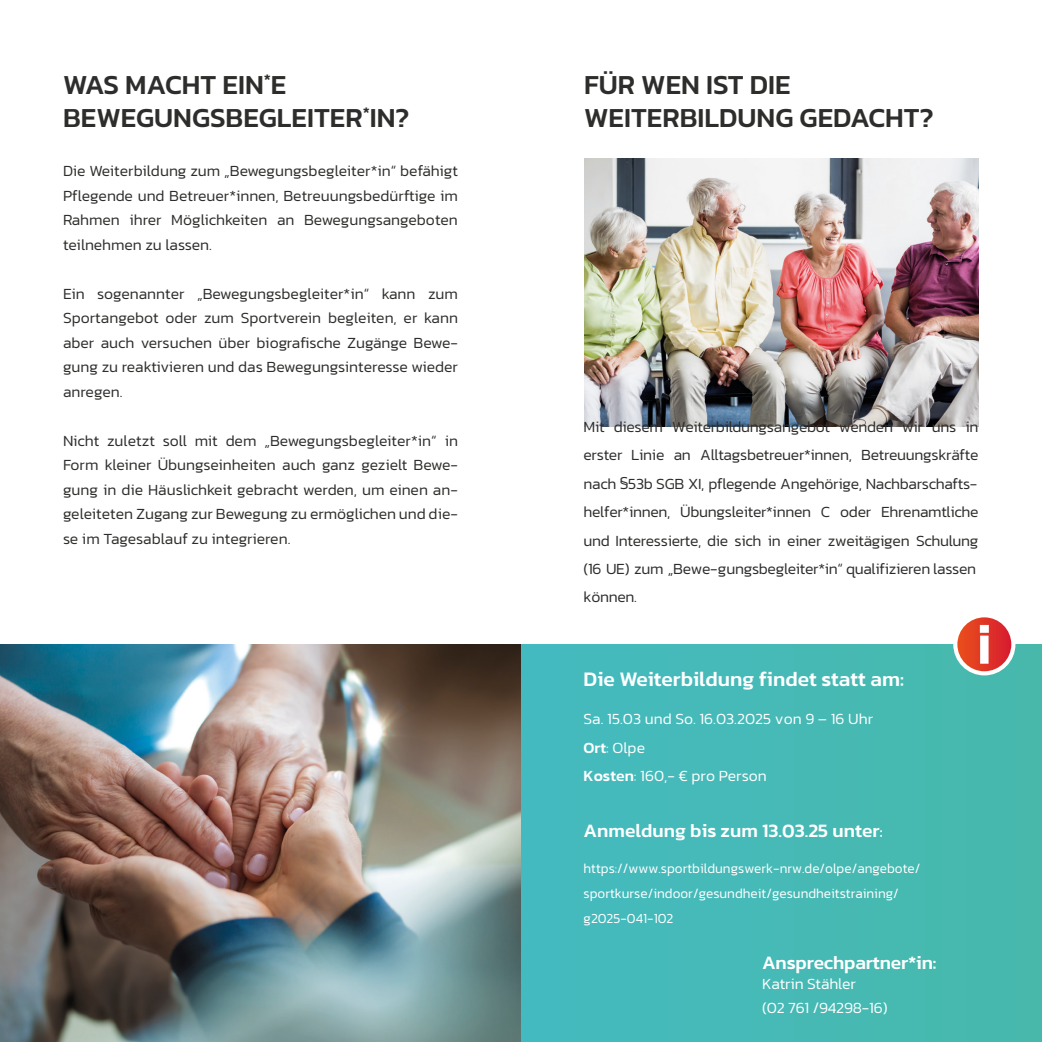
<style>
.page{position:relative;width:1042px;height:1042px;background:#fff}
.page>*{position:absolute;margin:0;border:0;box-sizing:border-box;transform-origin:0 0}
.t1{font:500 28px "Kanit";color:#2d2d2b}
.t2{font:500 21px "Kanit";color:#fff}
.t3{font:500 19.25px "Kanit";color:#fff}
.t4{font:300 15.75px/24.5px "Kanit";letter-spacing:-.02em;color:#2d2d2b;text-align:justify}
.t5{font:300 15.75px/28.3px "Kanit";color:#fff}
.t6{font:300 14px/25.2px "Kanit";color:#fff}
.s1{font-weight:500}
.s2{font-size:15.75px}
</style>
<div class="page">
<img style="left:584px;top:159px;width:395px;height:268px">
<div style="left:521px;top:644px;width:521px;height:398px;background:#46b9b6"></div>
<svg style="left:955px;top:615px;width:58px;height:58px;background:#e34839"></svg>
<div style="left:953px;top:613px;width:62px;height:62px;border:4px solid #fff;border-radius:50%"></div>
<svg style="left:980px;top:625px;width:9px;height:39px"></svg>
<img style="left:0;top:644px;width:521px;height:398px">
<p class="t1" style="left:63px;top:64px;width:225px">WAS MACHT EIN<sup>*</sup>E</p>
<p class="t1" style="left:63px;top:97px;width:348px">BEWEGUNGSBEGLEITER<sup>*</sup>IN?</p>
<p class="t4" style="left:63px;top:158px;width:396px">Die Weiterbildung zum „Bewegungsbegleiter*in“ befähigt Pflegende und Betreuer*innen, Betreuungsbedürftige im Rahmen ihrer Möglichkeiten an Bewegungsangeboten teilnehmen zu lassen.</p>
<p class="t4" style="left:63px;top:281px;width:396px">Ein sogenannter „Bewegungsbegleiter*in“ kann zum Sportangebot oder zum Sportverein begleiten, er kann aber auch versuchen über biografische Zugänge Bewe&shy;gung zu reaktivieren und das Bewegungsinteresse wieder anregen.</p>
<p class="t4" style="left:63px;top:428px;width:396px">Nicht zuletzt soll mit dem „Bewegungsbegleiter*in“ in Form kleiner Übungseinheiten auch ganz gezielt Bewe&shy;gung in die Häuslichkeit gebracht werden, um einen an&shy;geleiteten Zugang zur Bewegung zu ermöglichen und die&shy;se im Tagesablauf zu integrieren.</p>
<p class="t1" style="left:584px;top:64px;width:208px">FÜR WEN IST DIE</p>
<p class="t1" style="left:584px;top:97px;width:351px">WEITERBILDUNG GEDACHT?</p>
<p class="t4" style="left:583px;top:412px;width:396px;line-height:28.3px;text-align:left">Mit diesem Weiterbildungsangebot wenden wir uns in erster Linie an Alltagsbetreuer*innen, Betreuungskräfte nach §53b SGB XI, pflegende Angehörige, Nachbarschafts&shy;helfer*innen, Übungsleiter*innen C oder Ehrenamtliche und Interessierte, die sich in einer zweitägigen Schulung (16 UE) zum „Bewe-gungsbegleiter*in“ qualifizieren lassen können.</p>
<p class="t2" style="left:583px;top:663px;width:322px">Die Weiterbildung findet statt am:</p>
<p class="t5" style="left:583px;top:705px;width:291px">Sa. 15.03 und So. 16.03.2025 von 9 – 16 Uhr<br><span class="s1">Ort</span>: Olpe<br><span class="s1">Kosten</span>: 160,- € pro Person</p>
<p class="t3" style="left:583px;top:816px;width:301px">Anmeldung bis zum 13.03.25 unter<span class="s2">:</span></p>
<p class="t6" style="left:583px;top:855px;width:338px">https://www.sportbildungswerk-nrw.de/olpe/angebote/ sportkurse/indoor/gesundheit/gesundheitstraining/ g2025-041-102</p>
<p class="t3" style="left:762px;top:948px;width:176px">Ansprechpartner*in:</p>
<p class="t5" style="left:762px;top:971px;width:127px;line-height:24.5px">Katrin Stähler<br>(02 761 /94298-16)</p>
</div>
